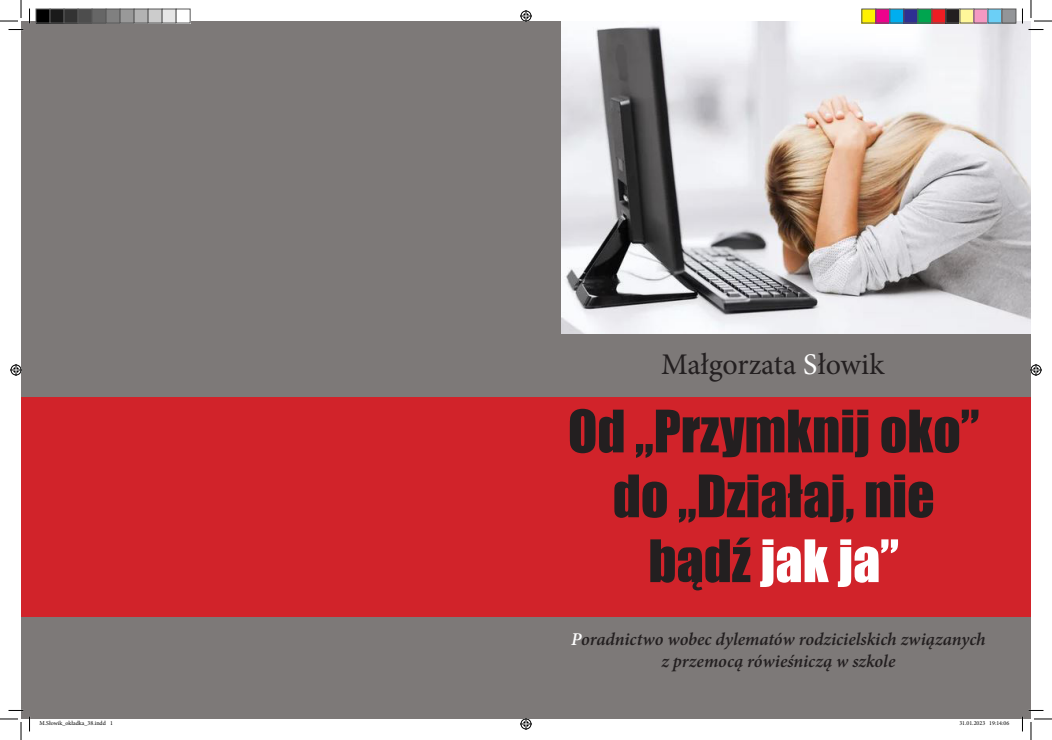
<style>
.page{position:relative;width:1052px;height:740px;background:#fff}
.page>*{position:absolute;margin:0;border:0;box-sizing:border-box;transform-origin:0 0}
.t1{font:54px/64.8px "Impact";color:#231f20;text-align:center}
.t2{font:30px "Minion Pro";color:#231f20}
.t3{font:italic 600 18px/21.6px "Minion Pro";color:#231f20;text-align:center}
.t4{font:6px "Minion Pro";color:#000}
.s1{color:#fff}
</style>
<div class="page">
<div style="left:21px;top:21px;width:1009px;height:697px;background:#7d7978"></div>
<img style="left:562px;top:21px;width:468px;height:312px">
<div style="left:21px;top:397px;width:1009px;height:219px;background:#d1232a"></div>
<svg style="left:1028px;top:29px;width:15px;height:1px"></svg>
<svg style="left:1028px;top:709px;width:15px;height:2px"></svg>
<svg style="left:0;top:0;width:30px;height:30px"></svg>
<svg style="left:0;top:709px;width:30px;height:30px"></svg>
<svg style="left:1030px;top:0;width:21px;height:22px"></svg>
<svg style="left:1030px;top:718px;width:21px;height:21px"></svg>
<svg style="left:520px;top:10px;width:12px;height:12px"></svg>
<svg style="left:520px;top:718px;width:12px;height:11px"></svg>
<svg style="left:10px;top:364px;width:12px;height:12px"></svg>
<svg style="left:1030px;top:364px;width:11px;height:12px"></svg>
<div style="left:36px;top:9px;width:14px;height:14px;background:#000"></div>
<div style="left:36px;top:9px;width:15px;height:15px;border:1px solid #595959"></div>
<div style="left:50px;top:9px;width:14px;height:14px;background:#1a1a1a"></div>
<div style="left:50px;top:9px;width:15px;height:15px;border:1px solid #595959"></div>
<div style="left:64px;top:9px;width:14px;height:14px;background:#333"></div>
<div style="left:64px;top:9px;width:15px;height:15px;border:1px solid #595959"></div>
<div style="left:78px;top:9px;width:14px;height:14px;background:#4d4d4d"></div>
<div style="left:78px;top:9px;width:15px;height:15px;border:1px solid #595959"></div>
<div style="left:92px;top:9px;width:14px;height:14px;background:#666"></div>
<div style="left:92px;top:9px;width:15px;height:15px;border:1px solid #595959"></div>
<div style="left:106px;top:9px;width:14px;height:14px;background:#808080"></div>
<div style="left:106px;top:9px;width:15px;height:15px;border:1px solid #595959"></div>
<div style="left:120px;top:9px;width:14px;height:14px;background:#999"></div>
<div style="left:120px;top:9px;width:15px;height:15px;border:1px solid #595959"></div>
<div style="left:134px;top:9px;width:14px;height:14px;background:#b3b3b3"></div>
<div style="left:134px;top:9px;width:15px;height:15px;border:1px solid #595959"></div>
<div style="left:148px;top:9px;width:14px;height:14px;background:#ccc"></div>
<div style="left:148px;top:9px;width:15px;height:15px;border:1px solid #595959"></div>
<div style="left:162px;top:9px;width:14px;height:14px;background:#e6e6e6"></div>
<div style="left:162px;top:9px;width:15px;height:15px;border:1px solid #595959"></div>
<div style="left:176px;top:9px;width:14px;height:14px;background:#fff"></div>
<div style="left:176px;top:9px;width:15px;height:15px;border:1px solid #595959"></div>
<div style="left:861px;top:9px;width:14px;height:14px;background:#fff101"></div>
<div style="left:861px;top:9px;width:15px;height:15px;border:1px solid #595959"></div>
<div style="left:875px;top:9px;width:14px;height:14px;background:#ed028c"></div>
<div style="left:875px;top:9px;width:15px;height:15px;border:1px solid #595959"></div>
<div style="left:889px;top:9px;width:14px;height:14px;background:#00aeef"></div>
<div style="left:889px;top:9px;width:15px;height:15px;border:1px solid #595959"></div>
<div style="left:903px;top:9px;width:14px;height:14px;background:#2e3092"></div>
<div style="left:903px;top:9px;width:15px;height:15px;border:1px solid #595959"></div>
<div style="left:917px;top:9px;width:14px;height:14px;background:#00a54f"></div>
<div style="left:917px;top:9px;width:15px;height:15px;border:1px solid #595959"></div>
<div style="left:931px;top:9px;width:14px;height:14px;background:#ee1d23"></div>
<div style="left:931px;top:9px;width:15px;height:15px;border:1px solid #595959"></div>
<div style="left:945px;top:9px;width:14px;height:14px;background:#231f20"></div>
<div style="left:945px;top:9px;width:15px;height:15px;border:1px solid #595959"></div>
<div style="left:959px;top:9px;width:14px;height:14px;background:#fff79a"></div>
<div style="left:973px;top:9px;width:14px;height:14px;background:#f499c2"></div>
<div style="left:987px;top:9px;width:14px;height:14px;background:#6bcff6"></div>
<div style="left:1001px;top:9px;width:14px;height:14px;background:#939598"></div>
<div style="left:1001px;top:9px;width:15px;height:15px;border:1px solid #595959"></div>
<svg style="left:39px;top:718px;width:74px;height:1px"></svg>
<p class="t2" style="left:661px;top:344px;width:224px">Małgorzata <span class="s1">S</span>łowik</p>
<p class="t1" style="left:567px;top:397px;width:413px">Od „Przymknij oko” do „Działaj, nie bądź <span class="s1">jak ja”</span></p>
<p class="t3" style="left:571px;top:628px;width:416px"><span class="s1">P</span>oradnictwo wobec dylematów rodzicielskich związanych z przemocą rówieśniczą w szkole</p>
<p class="t4" style="left:40px;top:719px;width:75px">M.Słowik_okładka_38.indd 1</p>
<p class="t4" style="left:959px;top:719px;width:51px">31.01.2023 19:14:06</p>
</div>
